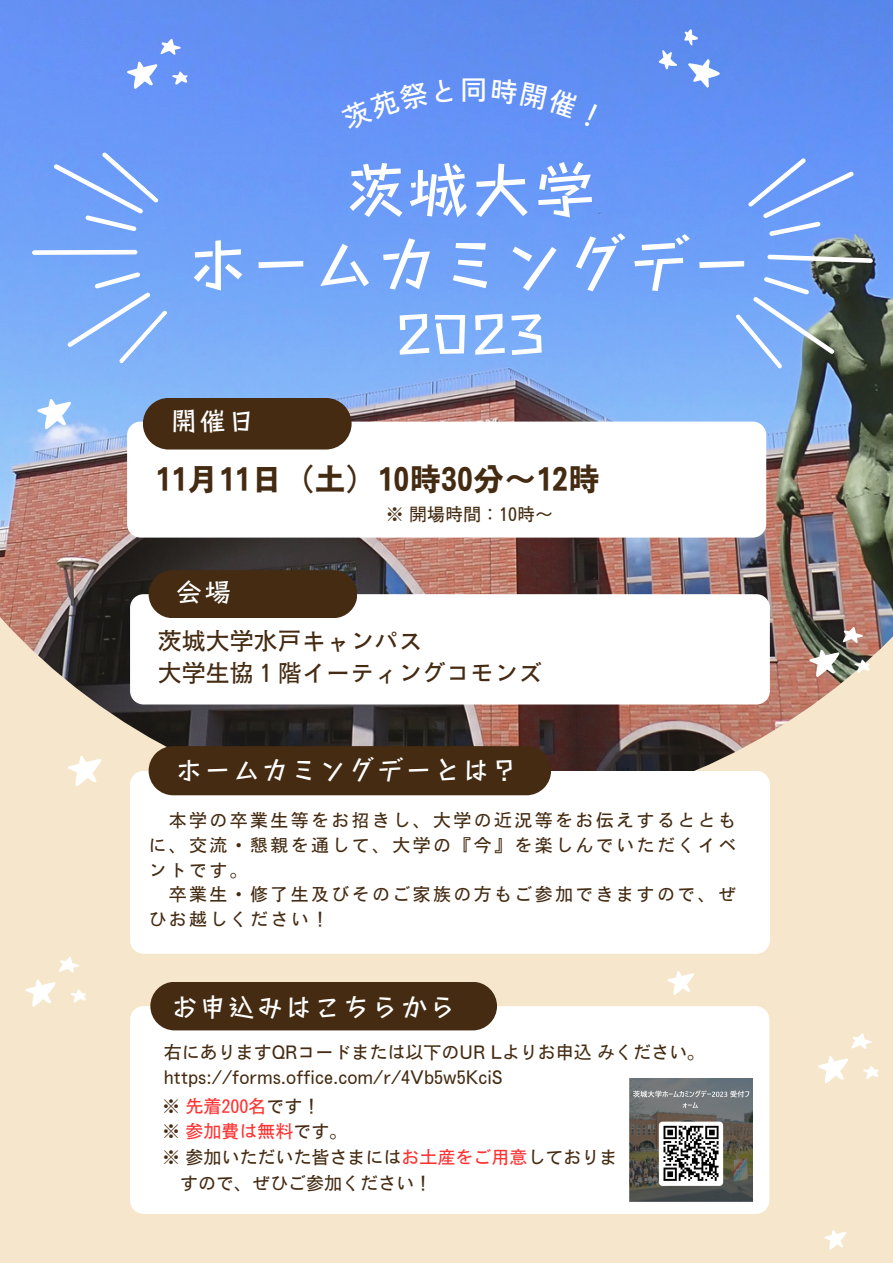
<style>
.page{position:relative;width:893px;height:1264px;background:#fff}
.page>*{position:absolute;margin:0;border:0;box-sizing:border-box;transform-origin:0 0}
.t1{font:63px "Canva Stick Std B";color:#fff}
.t2{font:55.5px "Canva Stick Std B";color:#fff}
.t3{font:31.65px "Motoya Gothic Std W6";color:#442b12}
.t4{font:500 27.3px "Zen Kaku Gothic New";color:#fff}
.t5{font:27px "Canva Stick Std B";letter-spacing:.065em;color:#fff}
.t6{font:24px "Motoya Gothic Std W3";color:#442b12}
.t7{font:18px/24.8px "Motoya Gothic Std W3";color:#442b12;text-align:justify}
.t8{font:18px/24.8px "Motoya Gothic Std W3";letter-spacing:.13em;color:#442b12}
.t9{font:18px "Motoya Gothic Std W3";color:#ff3131}
.s1{color:#442b12}
.s2{color:#ff3131}
</style>
<div class="page">
<div style="left:0;top:0;width:892px;height:1262px;background:#f6e7cc"></div>
<img style="left:0;top:0;width:892px;height:819px">
<svg style="left:127px;top:39px;width:61px;height:50px;background:#85a8f7"></svg>
<svg style="left:0;top:132px;width:220px;height:249px;background:#79a8f8"></svg>
<svg style="left:684px;top:139px;width:208px;height:247px;background:#6e95d6"></svg>
<svg style="left:651px;top:26px;width:72px;height:76px;background:#7099f1"></svg>
<div style="left:127px;top:421px;width:639px;height:116px;background:#fff"></div>
<div style="left:143px;top:398px;width:208px;height:51px;background:#442b12"></div>
<svg style="left:818px;top:1033px;width:60px;height:50px"></svg>
<svg style="left:37px;top:395px;width:37px;height:34px"></svg>
<svg style="left:824px;top:1230px;width:22px;height:19px"></svg>
<div style="left:130px;top:594px;width:639px;height:110px;background:#fff"></div>
<div style="left:149px;top:570px;width:208px;height:48px;background:#442b12;border-radius:24px"></div>
<svg style="left:809px;top:626px;width:60px;height:51px;background:#8d8277"></svg>
<svg style="left:25px;top:957px;width:61px;height:50px"></svg>
<svg style="left:68px;top:752px;width:37px;height:34px"></svg>
<svg style="left:667px;top:971px;width:27px;height:24px"></svg>
<div style="left:130px;top:1006px;width:639px;height:207px;background:#fff"></div>
<img style="left:629px;top:1078px;width:123px;height:123px">
<div style="left:150px;top:981px;width:347px;height:49px;background:#442b12;border-radius:24px"></div>
<div style="left:130px;top:770px;width:639px;height:183px;background:#fff;border-radius:13px"></div>
<div style="left:149px;top:746px;width:402px;height:49px;background:#442b12"></div>
<div style="left:340px;top:78px;width:113px;height:53px;background:#6491f7"></div>
<div style="left:491px;top:77px;width:87px;height:42px;background:#618ff5"></div>
<svg style="left:584px;top:103px;width:13px;height:23px"></svg>
<p class="t4" style="left:460px;top:68px;width:29px">同</p>
<p class="t1" style="left:344px;top:158px;width:253px">茨城大学</p>
<p class="t1" style="left:186px;top:232px;width:568px">ホームカミングデー</p>
<p class="t2" style="left:394px;top:305px;width:152px">2023</p>
<p class="t5" style="left:170px;top:407px;width:75px">開催日</p>
<p class="t3" style="left:155px;top:463px;width:446px">11月 11日（土）10時30分～12時</p>
<p class="t7" style="left:386px;top:501px;width:166px">※ 開場時間：10時～</p>
<p class="t5" style="left:175px;top:578px;width:57px">会場</p>
<p class="t6" style="left:158px;top:628px;width:266px">茨城大学水戸キャンパス</p>
<p class="t6" style="left:158px;top:661px;width:386px">大学生協１階イーティングコモンズ</p>
<p class="t5" style="left:175px;top:756px;width:344px">ホームカミングデーとは？</p>
<p class="t7" style="left:149px;top:808px;width:589px;text-indent:20px">本学の卒業生等をお招きし、大学の近況等をお伝えするとともに、交流・懇親を通して、大学の『今』を楽しんでいただくイベントです。</p>
<p class="t8" style="left:149px;top:882px;width:589px;text-indent:20px">卒業生・修了生及びそのご家族の方もご参加できますので、ぜひお越しください！</p>
<p class="t5" style="left:170px;top:992px;width:287px">お申込みはこちらから</p>
<p class="t7" style="left:164px;top:1039px;width:543px">右にありますQRコードまたは以下のUR Lよりお申込みください。</p>
<p class="t7" style="left:164px;top:1064px;width:340px">https://forms.office.com/r/4Vb5w5KciS</p>
<p class="t9" style="left:162px;top:1096px;width:160px"><span class="s1">※</span> 先着200名<span class="s1">です！</span></p>
<p class="t9" style="left:162px;top:1122px;width:187px"><span class="s1">※</span> 参加費は無料<span class="s1">です。</span></p>
<p class="t7" style="left:162px;top:1144px;width:456px">※ 参加いただいた皆さまには<span class="s2">お土産をご用意</span>しておりま</p>
<p class="t7" style="left:180px;top:1170px;width:253px">すので、ぜひご参加ください！</p>
</div>
